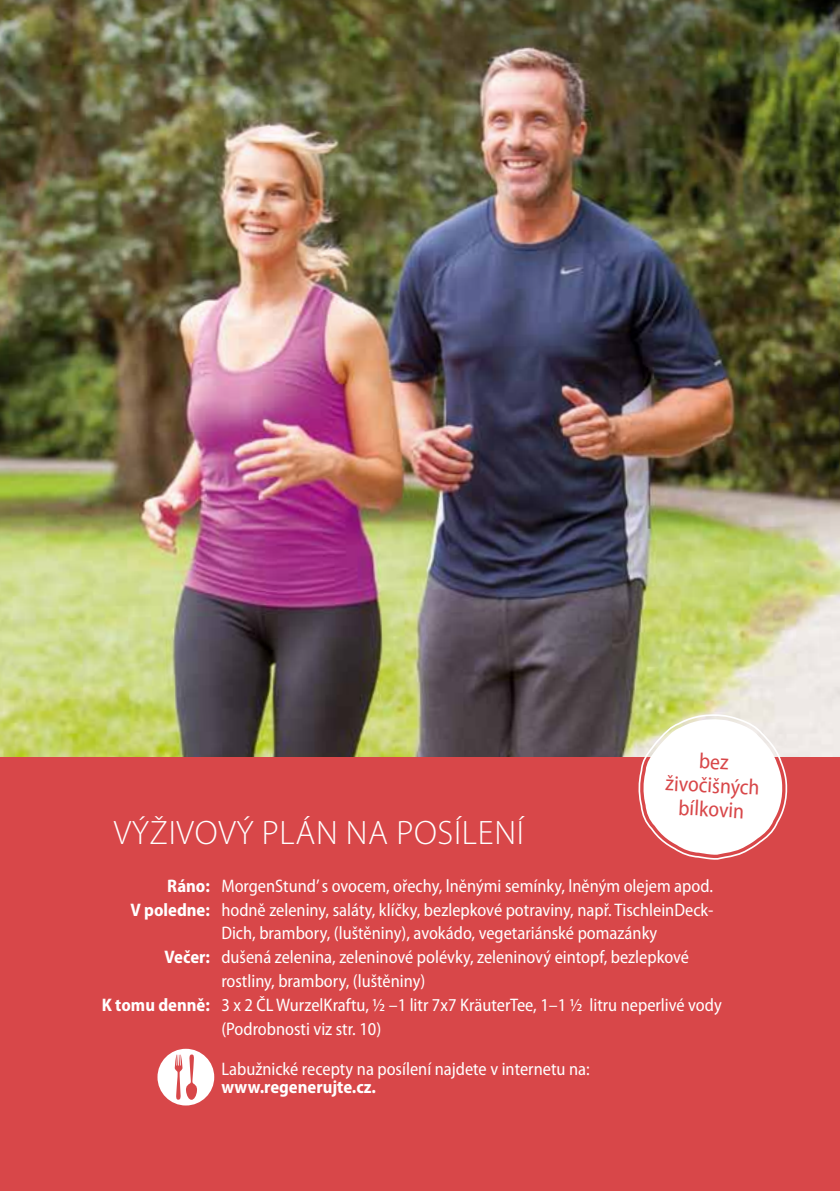
<style>
.page{position:relative;width:840px;height:1191px;background:#fff}
.page>*{position:absolute;margin:0;border:0;box-sizing:border-box;transform-origin:0 0}
.t1{font:300 34px "Myriad Pro";letter-spacing:.02em;color:#fff}
.t2{font:semi-condensed 22px/23.8px "Myriad Pro";color:#d84749;text-align:center}
.t3{font:semi-condensed 18.2px "Myriad Pro";color:#fff}
.t4{font:700 semi-condensed 18.2px "Myriad Pro";color:#fff}
.s1{font-weight:700}
</style>
<div class="page">
<img style="left:0;top:0;width:839px;height:757px">
<div style="left:0;top:757px;width:839px;height:434px;background:#d84749"></div>
<div style="left:157px;top:1048px;width:57px;height:57px;background:#fff;border-radius:50%"></div>
<svg style="left:174px;top:1054px;width:23px;height:46px"></svg>
<svg style="left:636px;top:713px;width:151px;height:147px"></svg>
<h1 class="t1" style="left:114px;top:814px;width:411px">VÝŽIVOVÝ PLÁN NA POSÍLENÍ</h1>
<p class="t2" style="left:667px;top:747px;width:96px;rotate:3deg">bez živočišných bílkovin</p>
<p class="t3" style="left:167px;top:875px;width:547px"><span class="s1">Ráno:</span> MorgenStund’ s ovocem, ořechy, lněnými semínky, lněným olejem apod.</p>
<p class="t3" style="left:130px;top:899px;width:584px"><span class="s1">V poledne:</span> hodně zeleniny, saláty, klíčky, bezlepkové potraviny, např. TischleinDeck-</p>
<p class="t3" style="left:221px;top:923px;width:437px">Dich, brambory, (luštěniny), avokádo, vegetariánské pomazánky</p>
<p class="t3" style="left:164px;top:947px;width:525px"><span class="s1">Večer:</span> dušená zelenina, zeleninové polévky, zeleninový eintopf, bezlepkové</p>
<p class="t3" style="left:221px;top:971px;width:205px">rostliny, brambory, (luštěniny)</p>
<p class="t3" style="left:102px;top:994px;width:621px"><span class="s1">K tomu denně:</span> 3 x 2 ČL WurzelKraftu, ½ –1 litr 7x7 KräuterTee, 1–1 ½ litru neperlivé vody</p>
<p class="t3" style="left:221px;top:1018px;width:161px">(Podrobnosti viz str. 10)</p>
<p class="t3" style="left:221px;top:1059px;width:369px">Labužnické recepty na posílení najdete v internetu na:</p>
<p class="t4" style="left:221px;top:1077px;width:156px">www.regenerujte.cz.</p>
</div>
